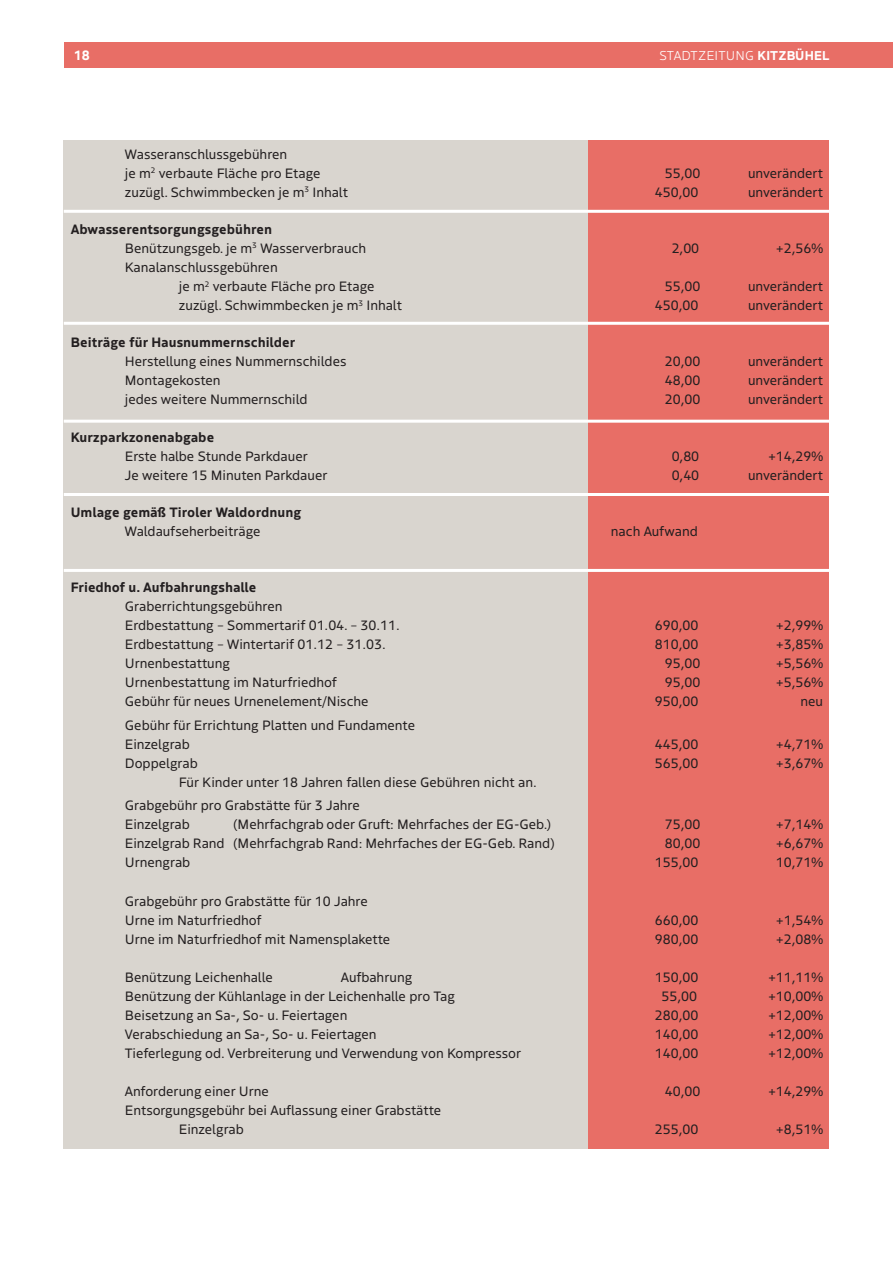
<style>
.page{position:relative;width:893px;height:1263px;background:#fff}
.page>*{position:absolute;margin:0;border:0;box-sizing:border-box;transform-origin:0 0}
.Grundschrift{font:13.5px "Boreal";color:#231f20}
.Grundschrift-2{font:700 13.5px "Boreal";color:#231f20}
.t1{font:700 13.5px "Boreal";color:#fff}
.t2{font:300 12.75px "Boreal";letter-spacing:.01em;color:#fff}
.s1{font-weight:700}
</style>
<div class="page">
<div style="left:64px;top:42px;width:829px;height:26px;background:#e86e66"></div>
<div style="left:64px;top:140px;width:765px;height:1008px;background:#d9d5cf"></div>
<div style="left:588px;top:140px;width:241px;height:1008px;background:#e86e66"></div>
<hr style="left:64px;top:210px;width:765px;height:3px;background:#fff">
<hr style="left:64px;top:322px;width:765px;height:3px;background:#fff">
<hr style="left:64px;top:420px;width:765px;height:3px;background:#fff">
<hr style="left:64px;top:493px;width:765px;height:3px;background:#fff">
<hr style="left:64px;top:569px;width:765px;height:3px;background:#fff">
<p class="t1" style="left:74px;top:45px;width:17px">18</p>
<p class="t2" style="left:660px;top:45px;width:171px">STADTZEITUNG <span class="s1">KITZBÜHEL</span></p>
<p class="Grundschrift" style="left:125px;top:143px;width:164px">Wasseranschlussgebühren</p>
<p class="Grundschrift" style="left:125px;top:162px;width:197px">je m<sup>2</sup> verbaute Fläche pro Etage</p>
<p class="Grundschrift" style="left:665px;top:162px;width:37px">55,00</p>
<p class="Grundschrift" style="left:748px;top:162px;width:76px">unverändert</p>
<p class="Grundschrift" style="left:125px;top:181px;width:225px">zuzügl. Schwimmbecken je m<sup>3</sup> Inhalt</p>
<p class="Grundschrift" style="left:655px;top:181px;width:45px">450,00</p>
<p class="Grundschrift" style="left:748px;top:181px;width:76px">unverändert</p>
<p class="Grundschrift-2" style="left:71px;top:218px;width:203px">Abwasserentsorgungsgebühren</p>
<p class="Grundschrift" style="left:125px;top:237px;width:243px">Benützungsgeb. je m<sup>3</sup> Wasserverbrauch</p>
<p class="Grundschrift" style="left:672px;top:237px;width:29px">2,00</p>
<p class="Grundschrift" style="left:776px;top:237px;width:48px">+2,56%</p>
<p class="Grundschrift" style="left:125px;top:256px;width:154px">Kanalanschlussgebühren</p>
<p class="Grundschrift" style="left:179px;top:276px;width:197px">je m<sup>2</sup> verbaute Fläche pro Etage</p>
<p class="Grundschrift" style="left:665px;top:276px;width:37px">55,00</p>
<p class="Grundschrift" style="left:748px;top:276px;width:76px">unverändert</p>
<p class="Grundschrift" style="left:179px;top:295px;width:225px">zuzügl. Schwimmbecken je m<sup>3</sup> Inhalt</p>
<p class="Grundschrift" style="left:655px;top:295px;width:45px">450,00</p>
<p class="Grundschrift" style="left:748px;top:295px;width:76px">unverändert</p>
<p class="Grundschrift-2" style="left:71px;top:332px;width:226px">Beiträge für Hausnummernschilder</p>
<p class="Grundschrift" style="left:125px;top:351px;width:223px">Herstellung eines Nummernschildes</p>
<p class="Grundschrift" style="left:665px;top:351px;width:37px">20,00</p>
<p class="Grundschrift" style="left:748px;top:351px;width:76px">unverändert</p>
<p class="Grundschrift" style="left:125px;top:370px;width:97px">Montagekosten</p>
<p class="Grundschrift" style="left:665px;top:370px;width:37px">48,00</p>
<p class="Grundschrift" style="left:748px;top:370px;width:76px">unverändert</p>
<p class="Grundschrift" style="left:125px;top:389px;width:184px">jedes weitere Nummernschild</p>
<p class="Grundschrift" style="left:665px;top:389px;width:37px">20,00</p>
<p class="Grundschrift" style="left:748px;top:389px;width:76px">unverändert</p>
<p class="Grundschrift-2" style="left:71px;top:426px;width:145px">Kurzparkzonenabgabe</p>
<p class="Grundschrift" style="left:125px;top:445px;width:184px">Erste halbe Stunde Parkdauer</p>
<p class="Grundschrift" style="left:672px;top:445px;width:29px">0,80</p>
<p class="Grundschrift" style="left:768px;top:445px;width:56px">+14,29%</p>
<p class="Grundschrift" style="left:125px;top:464px;width:204px">Je weitere 15 Minuten Parkdauer</p>
<p class="Grundschrift" style="left:672px;top:464px;width:29px">0,40</p>
<p class="Grundschrift" style="left:748px;top:464px;width:76px">unverändert</p>
<p class="Grundschrift-2" style="left:71px;top:501px;width:232px">Umlage gemäß Tiroler Waldordnung</p>
<p class="Grundschrift" style="left:125px;top:520px;width:137px">Waldaufseherbeiträge</p>
<p class="Grundschrift" style="left:611px;top:520px;width:88px">nach Aufwand</p>
<p class="Grundschrift-2" style="left:71px;top:576px;width:187px">Friedhof u. Aufbahrungshalle</p>
<p class="Grundschrift" style="left:125px;top:595px;width:159px">Graberrichtungsgebühren</p>
<p class="Grundschrift" style="left:125px;top:614px;width:277px">Erdbestattung – Sommertarif 01.04. – 30.11.</p>
<p class="Grundschrift" style="left:655px;top:614px;width:45px">690,00</p>
<p class="Grundschrift" style="left:776px;top:614px;width:48px">+2,99%</p>
<p class="Grundschrift" style="left:125px;top:634px;width:262px">Erdbestattung – Wintertarif 01.12 – 31.03.</p>
<p class="Grundschrift" style="left:655px;top:634px;width:45px">810,00</p>
<p class="Grundschrift" style="left:776px;top:634px;width:48px">+3,85%</p>
<p class="Grundschrift" style="left:125px;top:653px;width:107px">Urnenbestattung</p>
<p class="Grundschrift" style="left:665px;top:653px;width:37px">95,00</p>
<p class="Grundschrift" style="left:776px;top:653px;width:48px">+5,56%</p>
<p class="Grundschrift" style="left:125px;top:672px;width:214px">Urnenbestattung im Naturfriedhof</p>
<p class="Grundschrift" style="left:665px;top:672px;width:37px">95,00</p>
<p class="Grundschrift" style="left:776px;top:672px;width:48px">+5,56%</p>
<p class="Grundschrift" style="left:125px;top:691px;width:245px">Gebühr für neues Urnenelement/Nische</p>
<p class="Grundschrift" style="left:655px;top:691px;width:45px">950,00</p>
<p class="Grundschrift" style="left:800px;top:691px;width:24px">neu</p>
<p class="Grundschrift" style="left:125px;top:714px;width:292px">Gebühr für Errichtung Platten und Fundamente</p>
<p class="Grundschrift" style="left:125px;top:733px;width:66px">Einzelgrab</p>
<p class="Grundschrift" style="left:655px;top:733px;width:45px">445,00</p>
<p class="Grundschrift" style="left:776px;top:733px;width:48px">+4,71%</p>
<p class="Grundschrift" style="left:125px;top:752px;width:74px">Doppelgrab</p>
<p class="Grundschrift" style="left:655px;top:752px;width:45px">565,00</p>
<p class="Grundschrift" style="left:776px;top:752px;width:48px">+3,67%</p>
<p class="Grundschrift" style="left:179px;top:771px;width:359px">Für Kinder unter 18 Jahren fallen diese Gebühren nicht an.</p>
<p class="Grundschrift" style="left:125px;top:795px;width:237px">Grabgebühr pro Grabstätte für 3 Jahre</p>
<p class="Grundschrift" style="left:125px;top:814px;width:66px">Einzelgrab</p>
<p class="Grundschrift" style="left:233px;top:814px;width:320px">(Mehrfachgrab oder Gruft: Mehrfaches der EG-Geb.)</p>
<p class="Grundschrift" style="left:665px;top:814px;width:37px">75,00</p>
<p class="Grundschrift" style="left:776px;top:814px;width:48px">+7,14%</p>
<p class="Grundschrift" style="left:125px;top:833px;width:432px">Einzelgrab Rand (Mehrfachgrab Rand: Mehrfaches der EG-Geb. Rand)</p>
<p class="Grundschrift" style="left:665px;top:833px;width:37px">80,00</p>
<p class="Grundschrift" style="left:776px;top:833px;width:48px">+6,67%</p>
<p class="Grundschrift" style="left:125px;top:852px;width:67px">Urnengrab</p>
<p class="Grundschrift" style="left:655px;top:852px;width:45px">155,00</p>
<p class="Grundschrift" style="left:776px;top:852px;width:49px">10,71%</p>
<p class="Grundschrift" style="left:125px;top:890px;width:244px">Grabgebühr pro Grabstätte für 10 Jahre</p>
<p class="Grundschrift" style="left:125px;top:909px;width:138px">Urne im Naturfriedhof</p>
<p class="Grundschrift" style="left:655px;top:909px;width:45px">660,00</p>
<p class="Grundschrift" style="left:776px;top:909px;width:48px">+1,54%</p>
<p class="Grundschrift" style="left:125px;top:928px;width:267px">Urne im Naturfriedhof mit Namensplakette</p>
<p class="Grundschrift" style="left:655px;top:928px;width:45px">980,00</p>
<p class="Grundschrift" style="left:776px;top:928px;width:48px">+2,08%</p>
<p class="Grundschrift" style="left:125px;top:966px;width:149px">Benützung Leichenhalle</p>
<p class="Grundschrift" style="left:341px;top:966px;width:73px">Aufbahrung</p>
<p class="Grundschrift" style="left:655px;top:966px;width:45px">150,00</p>
<p class="Grundschrift" style="left:768px;top:966px;width:56px">+11,11%</p>
<p class="Grundschrift" style="left:125px;top:985px;width:332px">Benützung der Kühlanlage in der Leichenhalle pro Tag</p>
<p class="Grundschrift" style="left:661px;top:985px;width:37px">55,00</p>
<p class="Grundschrift" style="left:768px;top:985px;width:56px">+10,00%</p>
<p class="Grundschrift" style="left:125px;top:1004px;width:224px">Beisetzung an Sa-, So- u. Feiertagen</p>
<p class="Grundschrift" style="left:655px;top:1004px;width:45px">280,00</p>
<p class="Grundschrift" style="left:768px;top:1004px;width:56px">+12,00%</p>
<p class="Grundschrift" style="left:125px;top:1023px;width:253px">Verabschiedung an Sa-, So- u. Feiertagen</p>
<p class="Grundschrift" style="left:655px;top:1023px;width:45px">140,00</p>
<p class="Grundschrift" style="left:768px;top:1023px;width:56px">+12,00%</p>
<p class="Grundschrift" style="left:125px;top:1042px;width:398px">Tieferlegung od. Verbreiterung und Verwendung von Kompressor</p>
<p class="Grundschrift" style="left:655px;top:1042px;width:45px">140,00</p>
<p class="Grundschrift" style="left:768px;top:1042px;width:56px">+12,00%</p>
<p class="Grundschrift" style="left:125px;top:1080px;width:146px">Anforderung einer Urne</p>
<p class="Grundschrift" style="left:665px;top:1080px;width:37px">40,00</p>
<p class="Grundschrift" style="left:768px;top:1080px;width:56px">+14,29%</p>
<p class="Grundschrift" style="left:125px;top:1100px;width:318px">Entsorgungsgebühr bei Auflassung einer Grabstätte</p>
<p class="Grundschrift" style="left:179px;top:1119px;width:66px">Einzelgrab</p>
<p class="Grundschrift" style="left:655px;top:1119px;width:45px">255,00</p>
<p class="Grundschrift" style="left:776px;top:1119px;width:48px">+8,51%</p>
</div>
